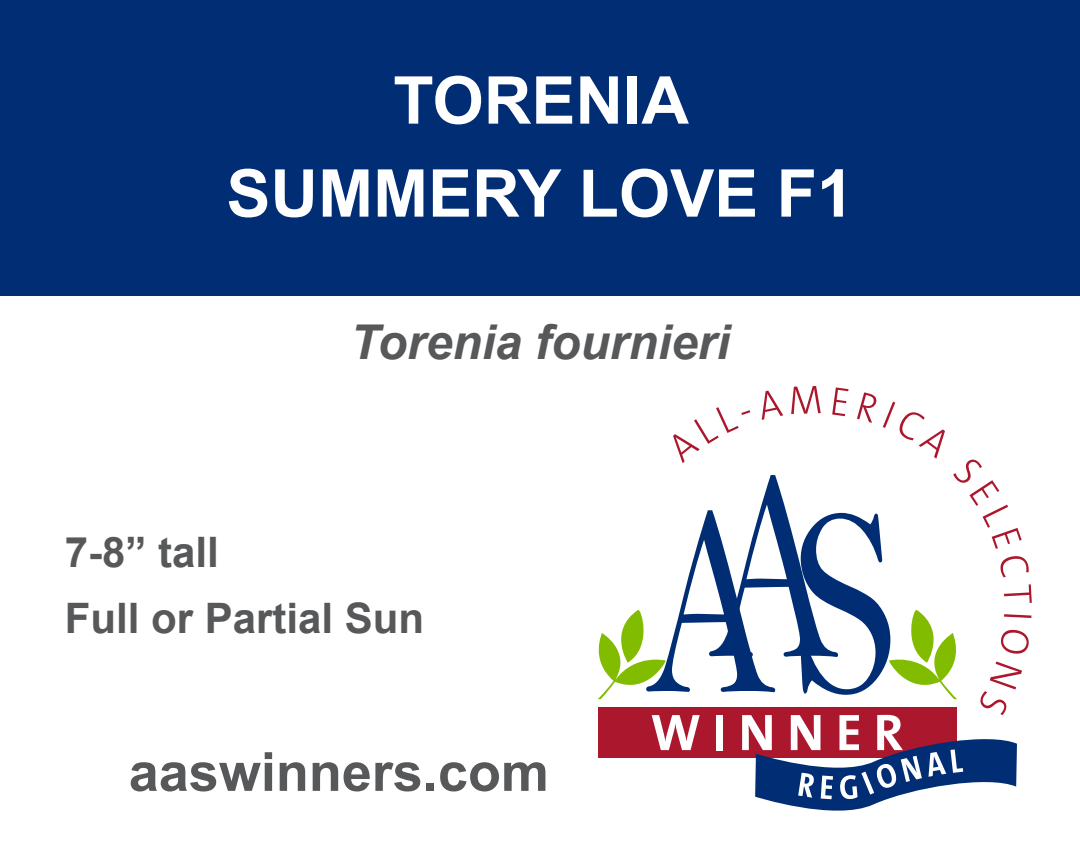
<style>
.page{position:relative;width:1080px;height:864px;background:#fff}
.page>*{position:absolute;margin:0;border:0;box-sizing:border-box;transform-origin:0 0}
.t1{font:700 66px/93px "Arial";color:#fff;text-align:center}
.t2{font:700 54px "Arial";color:#57585a}
.t3{font:italic 700 48px "Arial";color:#57585a}
.t4{font:700 42px/66px "Arial";color:#57585a}
</style>
<div class="page">
<div style="left:0;top:0;width:1080px;height:295px;background:#012d74"></div>
<svg style="left:598px;top:386px;width:434px;height:425px"></svg>
<h1 class="t1" style="left:226px;top:58px;width:629px">TORENIA<br>SUMMERY LOVE F1</h1>
<p class="t3" style="left:350px;top:324px;width:381px">Torenia fournieri</p>
<p class="t4" style="left:65px;top:522px;width:361px">7-8” tall<br>Full or Partial Sun</p>
<p class="t2" style="left:129px;top:751px;width:422px">aaswinners.com</p>
</div>
